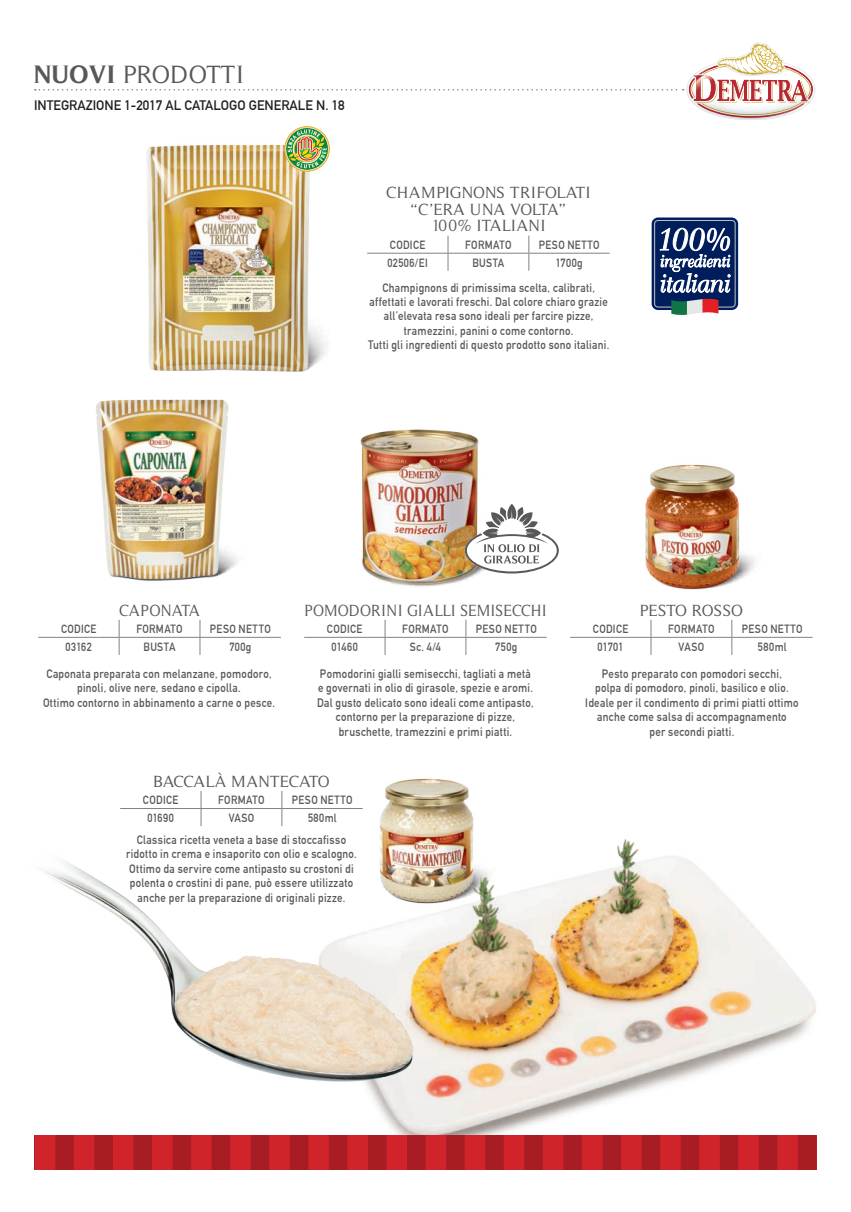
<style>
.page{position:relative;width:851px;height:1212px;background:#fff}
.page>*{position:absolute;margin:0;border:0;box-sizing:border-box;transform-origin:0 0}
.t1{font:25.5px "Timeless";color:#57585a}
.t2{font:16.5px/16.5px "Timeless";color:#57585a;text-align:center}
.t3{font:16.5px "Timeless";color:#57585a;scale:.93 1}
.t4{font:16.5px "Timeless";letter-spacing:-.02em;color:#57585a}
.t5{font:16.5px "Timeless";color:#57585a;scale:.95 1}
.t6{font:700 13.5px "DIN Alternate";color:#231f20}
.t7{font:700 12px/14.4px "DIN Alternate";letter-spacing:.025em;color:#57585a;text-align:center;scale:.9 1}
.t8{font:700 11.7px "DIN Alternate";letter-spacing:.035em;color:#57585a;scale:.9 1}
.s1{font-weight:700}
</style>
<div class="page">
<img style="left:380px;top:778px;width:93px;height:39px">
<img style="left:276px;top:817px;width:541px;height:353px">
<img style="left:42px;top:833px;width:383px;height:267px">
<svg style="left:35px;top:43px;width:780px;height:77px"></svg>
<hr style="left:38px;top:637px;width:81px;height:1px;background:#808285">
<hr style="left:119px;top:637px;width:81px;height:1px;background:#808285">
<svg style="left:119px;top:620px;width:1px;height:35px"></svg>
<hr style="left:200px;top:637px;width:81px;height:1px;background:#808285">
<svg style="left:199px;top:620px;width:1px;height:35px"></svg>
<hr style="left:304px;top:637px;width:81px;height:1px;background:#808285">
<hr style="left:385px;top:637px;width:81px;height:1px;background:#808285">
<svg style="left:384px;top:620px;width:1px;height:35px"></svg>
<hr style="left:466px;top:637px;width:80px;height:1px;background:#808285">
<svg style="left:465px;top:620px;width:1px;height:35px"></svg>
<hr style="left:570px;top:637px;width:81px;height:1px;background:#808285">
<hr style="left:651px;top:637px;width:80px;height:1px;background:#808285">
<svg style="left:650px;top:620px;width:1px;height:35px"></svg>
<hr style="left:731px;top:637px;width:81px;height:1px;background:#808285">
<svg style="left:731px;top:620px;width:1px;height:35px"></svg>
<svg style="left:34px;top:1135px;width:782px;height:34px;background:#bd2026"></svg>
<hr style="left:367px;top:253px;width:81px;height:1px;background:#808285">
<hr style="left:448px;top:253px;width:80px;height:1px;background:#808285">
<svg style="left:447px;top:236px;width:1px;height:35px"></svg>
<hr style="left:528px;top:253px;width:81px;height:1px;background:#808285">
<svg style="left:528px;top:236px;width:1px;height:35px"></svg>
<hr style="left:120px;top:808px;width:81px;height:1px;background:#808285">
<hr style="left:201px;top:808px;width:81px;height:1px;background:#808285">
<svg style="left:201px;top:791px;width:1px;height:35px"></svg>
<hr style="left:282px;top:808px;width:80px;height:1px;background:#808285">
<svg style="left:281px;top:791px;width:1px;height:35px"></svg>
<img style="left:96px;top:399px;width:142px;height:182px">
<img style="left:645px;top:464px;width:102px;height:126px">
<div style="left:651px;top:217px;width:87px;height:93px;background:#001e5b;border-radius:6px"></div>
<div style="left:654px;top:220px;width:81px;height:88px;border:1px solid #bcbdc0;border-radius:3px"></div>
<svg style="left:671px;top:299px;width:47px;height:16px"></svg>
<svg style="left:659px;top:228px;width:71px;height:65px"></svg>
<img style="left:146px;top:144px;width:179px;height:228px">
<img style="left:284px;top:126px;width:46px;height:46px">
<img style="left:360px;top:429px;width:119px;height:158px">
<svg style="left:465px;top:502px;width:93px;height:71px"></svg>
<h1 class="t1" style="left:34px;top:60px;width:211px"><span class="s1">NUOVI</span> PRODOTTI</h1>
<p class="t6" style="left:34px;top:97px;width:312px">INTEGRAZIONE 1-2017 AL CATALOGO GENERALE N. 18</p>
<h2 class="t2" style="left:386px;top:184px;width:206px">CHAMPIGNONS TRIFOLATI “C’ERA UNA VOLTA”<br>100% ITALIANI</h2>
<p class="t8" style="left:390px;top:238px;width:41px">CODICE</p>
<p class="t8" style="left:465px;top:238px;width:53px">FORMATO</p>
<p class="t8" style="left:538px;top:238px;width:69px">PESO NETTO</p>
<p class="t8" style="left:387px;top:256px;width:46px">02506/EI</p>
<p class="t8" style="left:472px;top:256px;width:37px">BUSTA</p>
<p class="t8" style="left:555px;top:256px;width:31px">1700g</p>
<p class="t7" style="left:368px;top:280px;width:269px">Champignons di primissima scelta, calibrati, affettati e lavorati freschi. Dal colore chiaro grazie all’elevata resa sono ideali per farcire pizze, tramezzini, panini o come contorno.<br>Tutti gli ingredienti di questo prodotto sono italiani.</p>
<h2 class="t5" style="left:119px;top:600px;width:86px">CAPONATA</h2>
<p class="t8" style="left:61px;top:622px;width:41px">CODICE</p>
<p class="t8" style="left:136px;top:622px;width:53px">FORMATO</p>
<p class="t8" style="left:210px;top:622px;width:69px">PESO NETTO</p>
<p class="t8" style="left:65px;top:640px;width:31px">03162</p>
<p class="t8" style="left:144px;top:640px;width:37px">BUSTA</p>
<p class="t8" style="left:229px;top:640px;width:26px">700g</p>
<h2 class="t3" style="left:304px;top:600px;width:262px">POMODORINI GIALLI SEMISECCHI</h2>
<p class="t8" style="left:327px;top:622px;width:41px">CODICE</p>
<p class="t8" style="left:402px;top:622px;width:53px">FORMATO</p>
<p class="t8" style="left:476px;top:622px;width:69px">PESO NETTO</p>
<p class="t8" style="left:331px;top:640px;width:31px">01460</p>
<p class="t8" style="left:410px;top:640px;width:36px">Sc. 4/4</p>
<p class="t8" style="left:495px;top:640px;width:26px">750g</p>
<h2 class="t2" style="left:639px;top:601px;width:105px">PESTO ROSSO</h2>
<p class="t8" style="left:593px;top:622px;width:41px">CODICE</p>
<p class="t8" style="left:668px;top:622px;width:53px">FORMATO</p>
<p class="t8" style="left:741px;top:622px;width:69px">PESO NETTO</p>
<p class="t8" style="left:597px;top:640px;width:30px">01701</p>
<p class="t8" style="left:678px;top:640px;width:30px">VASO</p>
<p class="t8" style="left:757px;top:640px;width:33px">580ml</p>
<p class="t7" style="left:43px;top:667px;width:259px">Caponata preparata con melanzane, pomodoro, pinoli, olive nere, sedano e cipolla.<br>Ottimo contorno in abbinamento a carne o pesce.</p>
<p class="t7" style="left:317px;top:667px;width:242px">Pomodorini gialli semisecchi, tagliati a metà e governati in olio di girasole, spezie e aromi.<br>Dal gusto delicato sono ideali come antipasto, contorno per la preparazione di pizze, bruschette, tramezzini e primi piatti.</p>
<p class="t7" style="left:585px;top:667px;width:238px">Pesto preparato con pomodori secchi,<br>polpa di pomodoro, pinoli, basilico e olio.<br>Ideale per il condimento di primi piatti ottimo anche come salsa di accompagnamento<br>per secondi piatti.</p>
<h2 class="t4" style="left:153px;top:771px;width:178px">BACCALÀ MANTECATO</h2>
<p class="t8" style="left:143px;top:793px;width:41px">CODICE</p>
<p class="t8" style="left:218px;top:793px;width:53px">FORMATO</p>
<p class="t8" style="left:292px;top:793px;width:69px">PESO NETTO</p>
<p class="t8" style="left:147px;top:811px;width:31px">01690</p>
<p class="t8" style="left:229px;top:811px;width:30px">VASO</p>
<p class="t8" style="left:308px;top:811px;width:33px">580ml</p>
<p class="t7" style="left:126px;top:832px;width:258px">Classica ricetta veneta a base di stoccafisso ridotto in crema e insaporito con olio e scalogno.<br>Ottimo da servire come antipasto su crostoni di polenta o crostini di pane, può essere utilizzato anche per la preparazione di originali pizze.</p>
</div>
